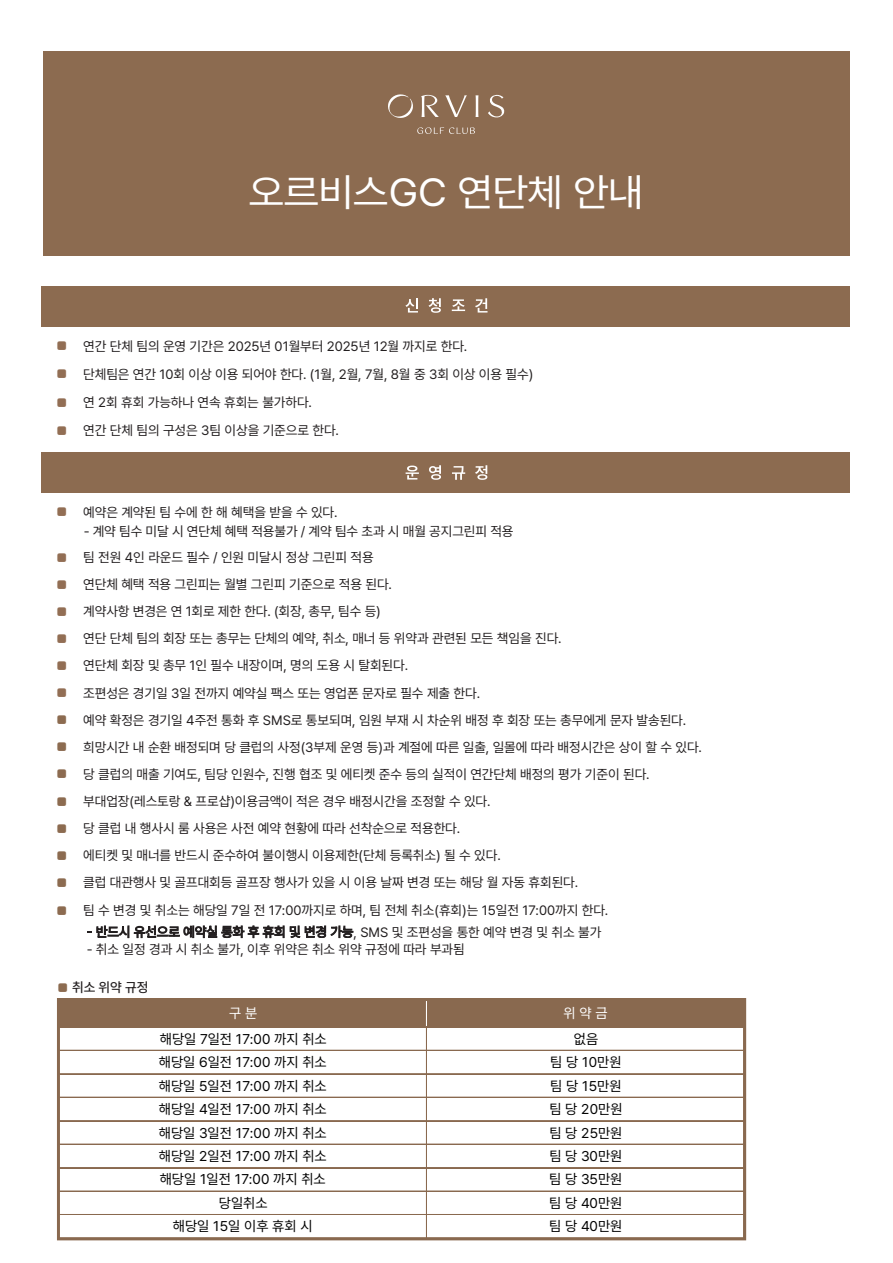
<style>
.page{position:relative;width:893px;height:1263px;background:#fff}
.page>*{position:absolute;margin:0;border:0;box-sizing:border-box;transform-origin:0 0}
.t1{font:39px "Pretendard Variable";letter-spacing:-.025em;color:#fff;scale:1.06 1}
.t2{font:14.1px "Pretendard Variable";color:#030303}
.t3{font:14.1px "Pretendard Variable";color:#fff}
.t4{font:13.5px "Pretendard Variable";letter-spacing:-.005em;color:#231f20}
.t5{font:13.35px "Pretendard Variable";letter-spacing:-.005em;color:#231f20}
.s1{font-size:12.3px;color:#926e54}
.s2{font-size:12.3px;color:#8c6b50}
.s3{font-size:13.5px}
</style>
<div class="page">
<div style="left:43px;top:52px;width:806px;height:204px;background:#8c6b50"></div>
<svg style="left:421px;top:95px;width:18px;height:22px"></svg>
<svg style="left:445px;top:95px;width:22px;height:22px"></svg>
<svg style="left:475px;top:95px;width:4px;height:22px"></svg>
<svg style="left:488px;top:95px;width:17px;height:23px"></svg>
<svg style="left:388px;top:94px;width:25px;height:24px"></svg>
<svg style="left:417px;top:127px;width:58px;height:7px"></svg>
<div style="left:42px;top:287px;width:808px;height:40px;background:#8c6b50"></div>
<div style="left:42px;top:453px;width:808px;height:40px;background:#8c6b50"></div>
<svg style="left:87px;top:925px;width:266px;height:13px"></svg>
<div style="left:59px;top:1000px;width:686px;height:28px;background:#89694f"></div>
<svg style="left:426px;top:1002px;width:1px;height:24px"></svg>
<hr style="left:426px;top:1027px;width:1px;height:212px;background:#89694f">
<hr style="left:59px;top:1050px;width:686px;height:1px;background:#89694f">
<hr style="left:59px;top:1073px;width:686px;height:1px;background:#89694f">
<hr style="left:59px;top:1074px;width:686px;height:1px;background:#89694f">
<hr style="left:59px;top:1097px;width:686px;height:1px;background:#89694f">
<hr style="left:59px;top:1120px;width:686px;height:1px;background:#89694f">
<hr style="left:59px;top:1144px;width:686px;height:1px;background:#89694f">
<hr style="left:59px;top:1167px;width:686px;height:1px;background:#89694f">
<hr style="left:59px;top:1191px;width:686px;height:1px;background:#89694f">
<hr style="left:59px;top:1214px;width:686px;height:1px;background:#89694f">
<div style="left:57px;top:998px;width:689px;height:242px;border:3px solid #89694f"></div>
<svg style="left:405px;top:298px;width:13px;height:15px"></svg>
<svg style="left:429px;top:298px;width:12px;height:15px"></svg>
<svg style="left:452px;top:299px;width:13px;height:12px"></svg>
<svg style="left:475px;top:298px;width:12px;height:15px"></svg>
<svg style="left:406px;top:466px;width:13px;height:13px"></svg>
<svg style="left:429px;top:465px;width:12px;height:15px"></svg>
<svg style="left:452px;top:466px;width:13px;height:14px"></svg>
<svg style="left:475px;top:465px;width:12px;height:15px"></svg>
<h1 class="t1" style="left:249px;top:165px;width:374px">오르비스GC 연단체 안내</h1>
<p class="t4" style="left:56px;top:336px;width:413px"><span class="s1">■</span> 연간 단체 팀의 운영 기간은 2025년 01월부터 2025년 12월 까지로 한다.</p>
<p class="t4" style="left:56px;top:364px;width:478px"><span class="s1">■</span> 단체팀은 연간 10회 이상 이용 되어야 한다. (1월, 2월, 7월, 8월 중 3회 이상 이용 필수)</p>
<p class="t4" style="left:56px;top:393px;width:257px"><span class="s1">■</span> 연 2회 휴회 가능하나 연속 휴회는 불가하다.</p>
<p class="t4" style="left:56px;top:421px;width:284px"><span class="s1">■</span> 연간 단체 팀의 구성은 3팀 이상을 기준으로 한다.</p>
<p class="t4" style="left:56px;top:502px;width:283px"><span class="s1">■</span> 예약은 계약된 팀 수에 한 해 혜택을 받을 수 있다.</p>
<p class="t4" style="left:84px;top:522px;width:431px">- 계약 팀수 미달 시 연단체 혜택 적용불가 / 계약 팀수 초과 시 매월 공지그린피 적용</p>
<p class="t4" style="left:56px;top:548px;width:319px"><span class="s1">■</span> 팀 전원 4인 라운드 필수 / 인원 미달시 정상 그린피 적용</p>
<p class="t4" style="left:56px;top:575px;width:337px"><span class="s1">■</span> 연단체 혜택 적용 그린피는 월별 그린피 기준으로 적용 된다.</p>
<p class="t4" style="left:56px;top:602px;width:326px"><span class="s1">■</span> 계약사항 변경은 연 1회로 제한 한다. (회장, 총무, 팀수 등)</p>
<p class="t4" style="left:56px;top:629px;width:507px"><span class="s1">■</span> 연단 단체 팀의 회장 또는 총무는 단체의 예약, 취소, 매너 등 위약과 관련된 모든 책임을 진다.</p>
<p class="t4" style="left:56px;top:656px;width:353px"><span class="s1">■</span> 연단체 회장 및 총무 1인 필수 내장이며, 명의 도용 시 탈회된다.</p>
<p class="t4" style="left:56px;top:683px;width:425px"><span class="s1">■</span> 조편성은 경기일 3일 전까지 예약실 팩스 또는 영업폰 문자로 필수 제출 한다.</p>
<p class="t4" style="left:56px;top:710px;width:631px"><span class="s2">■</span> 예약 확정은 경기일 4주전 통화 후 SMS로 통보되며, 임원 부재 시 차순위 배정 후 회장 또는 총무에게 문자 발송된다.</p>
<p class="t4" style="left:56px;top:737px;width:647px"><span class="s2">■</span> 희망시간 내 순환 배정되며 당 클럽의 사정(3부제 운영 등)과 계절에 따른 일출, 일몰에 따라 배정시간은 상이 할 수 있다.</p>
<p class="t4" style="left:56px;top:764px;width:595px"><span class="s2">■</span> 당 클럽의 매출 기여도, 팀당 인원수, 진행 협조 및 에티켓 준수 등의 실적이 연간단체 배정의 평가 기준이 된다.</p>
<p class="t4" style="left:56px;top:792px;width:436px"><span class="s2">■</span> 부대업장(레스토랑 &amp; 프로샵)이용금액이 적은 경우 배정시간을 조정할 수 있다.</p>
<p class="t4" style="left:56px;top:819px;width:405px"><span class="s2">■</span> 당 클럽 내 행사시 룸 사용은 사전 예약 현황에 따라 선착순으로 적용한다.</p>
<p class="t4" style="left:56px;top:846px;width:446px"><span class="s2">■</span> 에티켓 및 매너를 반드시 준수하여 불이행시 이용제한(단체 등록취소) 될 수 있다.</p>
<p class="t4" style="left:56px;top:873px;width:523px"><span class="s2">■</span> 클럽 대관행사 및 골프대회등 골프장 행사가 있을 시 이용 날짜 변경 또는 해당 월 자동 휴회된다.</p>
<p class="t5" style="left:96px;top:922px;width:507px">반드시 유선으로 예약실 통화 후 휴회 및 변경 가능<span class="s3">, SMS 및 조편성을 통한 예약 변경 및 취소 불가</span></p>
<p class="t4" style="left:56px;top:901px;width:554px"><span class="s2">■</span> 팀 수 변경 및 취소는 해당일 7일 전 17:00까지로 하며, 팀 전체 취소(휴회)는 15일전 17:00까지 한다.</p>
<p class="t4" style="left:87px;top:939px;width:380px">- 취소 일정 경과 시 취소 불가, 이후 위약은 취소 위약 규정에 따라 부과됨</p>
<p class="t4" style="left:57px;top:978px;width:93px"><span class="s2">■</span> 취소 위약 규정</p>
<p class="t3" style="left:229px;top:1003px;width:30px">구 분</p>
<p class="t3" style="left:563px;top:1003px;width:46px">위약금</p>
<p class="t2" style="left:160px;top:1029px;width:168px">해당일 7일전 17:00 까지 취소</p>
<p class="t2" style="left:574px;top:1029px;width:26px">없음</p>
<p class="t2" style="left:159px;top:1052px;width:169px">해당일 6일전 17:00 까지 취소</p>
<p class="t2" style="left:550px;top:1052px;width:73px">팀 당 10만원</p>
<p class="t2" style="left:159px;top:1075px;width:169px">해당일 5일전 17:00 까지 취소</p>
<p class="t2" style="left:550px;top:1075px;width:73px">팀 당 15만원</p>
<p class="t2" style="left:159px;top:1099px;width:169px">해당일 4일전 17:00 까지 취소</p>
<p class="t2" style="left:549px;top:1099px;width:75px">팀 당 20만원</p>
<p class="t2" style="left:159px;top:1122px;width:169px">해당일 3일전 17:00 까지 취소</p>
<p class="t2" style="left:549px;top:1122px;width:75px">팀 당 25만원</p>
<p class="t2" style="left:159px;top:1146px;width:169px">해당일 2일전 17:00 까지 취소</p>
<p class="t2" style="left:549px;top:1146px;width:75px">팀 당 30만원</p>
<p class="t2" style="left:160px;top:1169px;width:167px">해당일 1일전 17:00 까지 취소</p>
<p class="t2" style="left:549px;top:1169px;width:75px">팀 당 35만원</p>
<p class="t2" style="left:219px;top:1193px;width:50px">당일취소</p>
<p class="t2" style="left:549px;top:1193px;width:75px">팀 당 40만원</p>
<p class="t2" style="left:173px;top:1216px;width:141px">해당일 15일 이후 휴회 시</p>
<p class="t2" style="left:549px;top:1216px;width:75px">팀 당 40만원</p>
</div>
